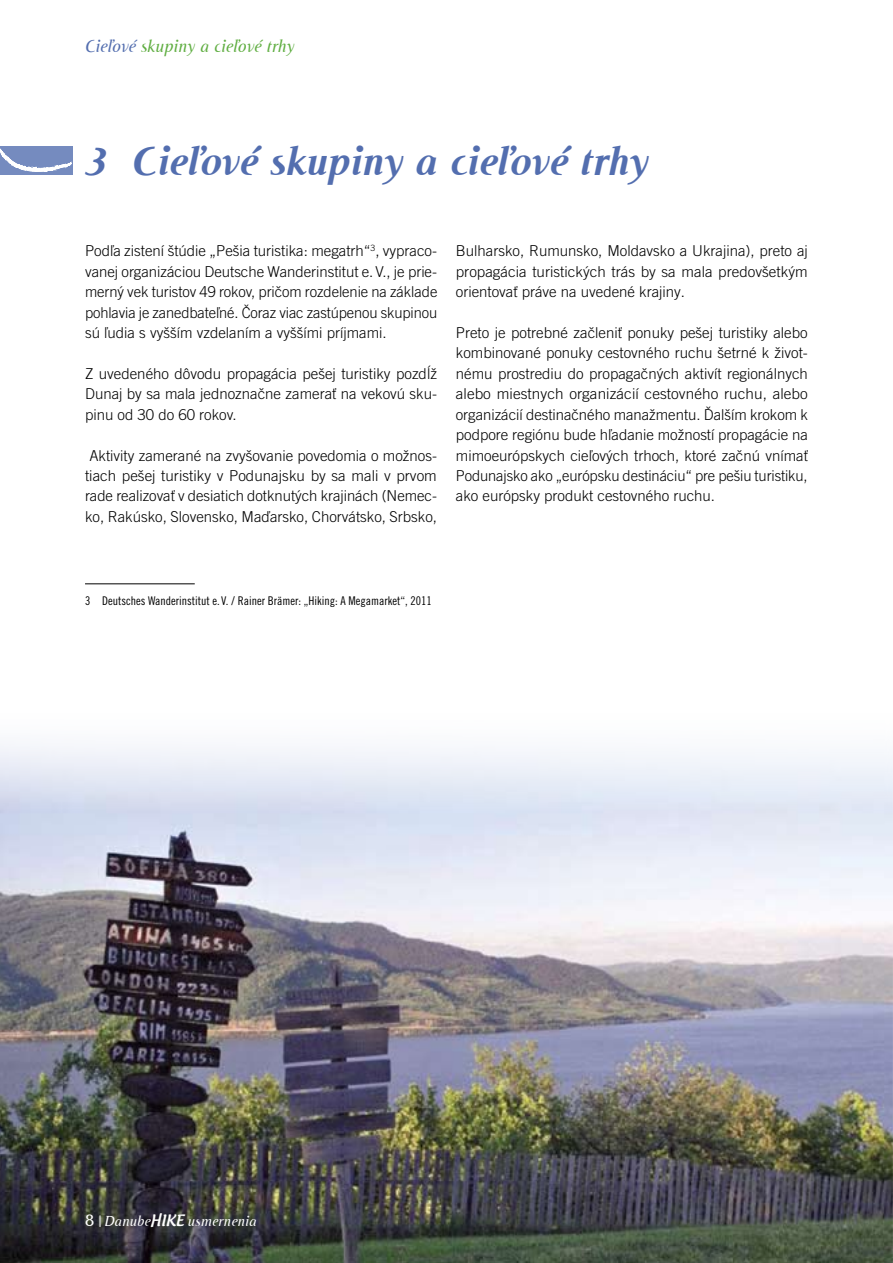
<style>
.page{position:relative;width:893px;height:1263px;background:#fff}
.page>*{position:absolute;margin:0;border:0;box-sizing:border-box;transform-origin:0 0}
.t1{font:italic 700 42px "Cutoff Pro";letter-spacing:-.01em;color:#536eaf}
.t2{font:italic 18px "Cutoff Pro";letter-spacing:-.005em;color:#60ae42}
.t3{font:300 15px/20.4px "Trade Gothic LT Pro";color:#000;text-align:justify}
.t4{font:italic 15px "Cutoff Pro";color:#fff}
.t5{font:12px "Trade Gothic LT Pro Cn 18";color:#000}
.s1{color:#536eaf}
.s2{font-style:normal;font-size:18px}
.s3{font-style:normal}
.s4{font-family:"Androgyne";font-weight:500;font-style:normal}
</style>
<div class="page">
<div style="left:0;top:146px;width:73px;height:28px;background:#758bbf"></div>
<svg style="left:0;top:149px;width:72px;height:23px"></svg>
<hr style="left:85px;top:583px;width:110px;height:1px;background:#000">
<img style="left:0;top:744px;width:893px;height:519px">
<p class="t2" style="left:85px;top:36px;width:211px"><span class="s1">Cieľové</span> skupiny a cieľové trhy</p>
<h1 class="t1" style="left:85px;top:136px;width:565px">3 Cieľové skupiny a cieľové trhy</h1>
<p class="t3" style="left:85px;top:241px;width:354px">Podľa zistení štúdie „Pešia turistika: megatrh“<sup>3</sup>, vypraco&shy;vanej organizáciou Deutsche Wanderinstitut e.V., je prie&shy;merný vek turistov 49 rokov, pričom rozdelenie na základe pohlavia je zanedbateľné. Čoraz viac zastúpenou skupinou sú ľudia s vyšším vzdelaním a vyššími príjmami.</p>
<p class="t3" style="left:85px;top:363px;width:354px">Z uvedeného dôvodu propagácia pešej turistiky pozdĺž Dunaj by sa mala jednoznačne zamerať na vekovú sku&shy;pinu od 30 do 60 rokov.</p>
<p class="t3" style="left:85px;top:445px;width:354px">Aktivity zamerané na zvyšovanie povedomia o možnos&shy;tiach pešej turistiky v Podunajsku by sa mali v prvom rade realizovať v desiatich dotknutých krajinách (Nemec&shy;ko, Rakúsko, Slovensko, Maďarsko, Chorvátsko, Srbsko,</p>
<p class="t3" style="left:456px;top:241px;width:354px">Bulharsko, Rumunsko, Moldavsko a Ukrajina), preto aj propagácia turistických trás by sa mala predovšetkým orientovať práve na uvedené krajiny.</p>
<p class="t3" style="left:456px;top:322px;width:354px">Preto je potrebné začleniť ponuky pešej turistiky alebo kombinované ponuky cestovného ruchu šetrné k život&shy;nému prostrediu do propagačných aktivít regionálnych alebo miestnych organizácií cestovného ruchu, alebo organizácií destinačného manažmentu. Ďalším krokom k podpore regiónu bude hľadanie možností propagácie na mimoeurópskych cieľových trhoch, ktoré začnú vnímať Podunajsko ako „európsku destináciu“ pre pešiu turistiku, ako európsky produkt cestovného ruchu.</p>
<p class="t5" style="left:85px;top:594px;width:348px">3 Deutsches Wanderinstitut e. V. / Rainer Brämer: „Hiking: A Megamarket“, 2011</p>
<p class="t4" style="left:85px;top:1212px;width:173px"><span class="s2">8</span> <span class="s3">|</span>Danube<span class="s4">HIKE</span> usmernenia</p>
</div>
